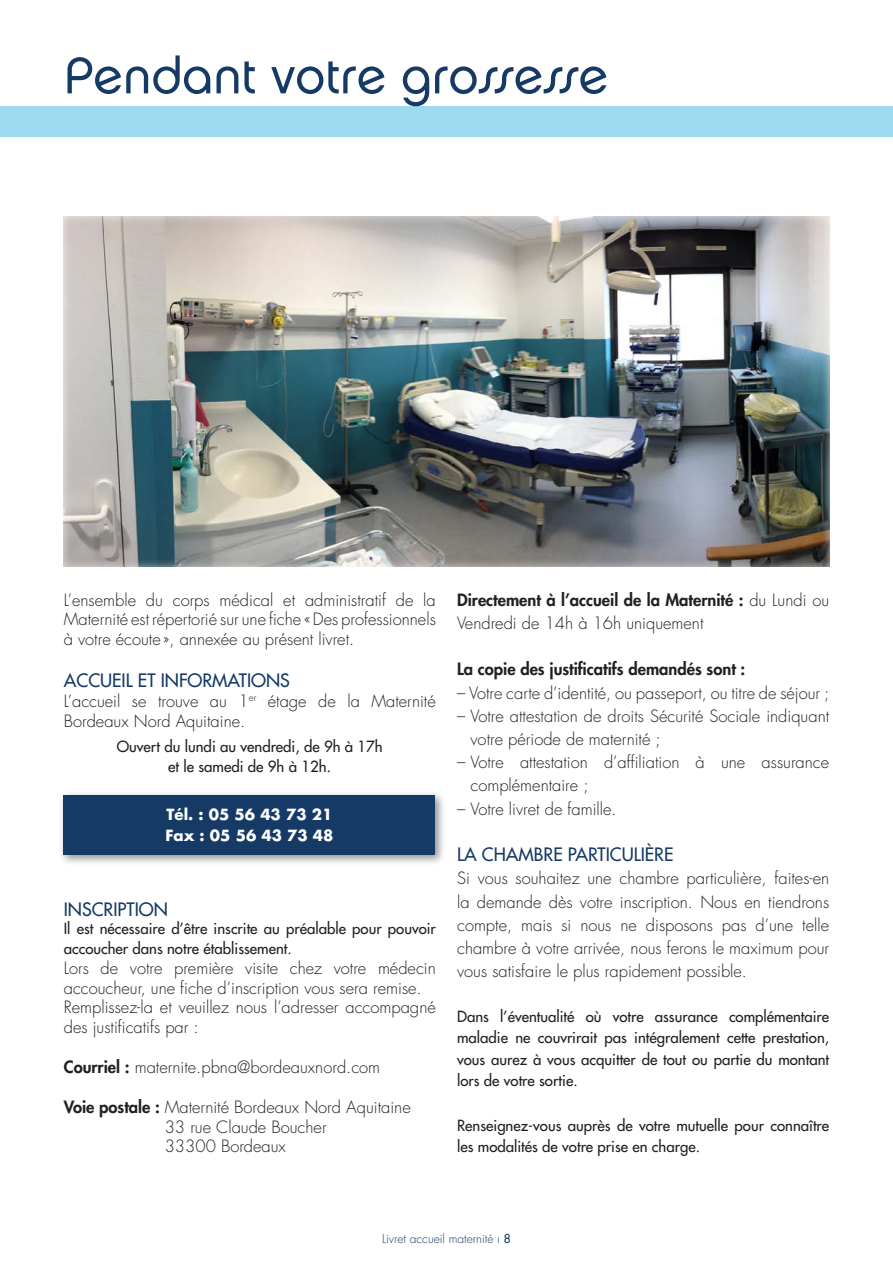
<style>
.page{position:relative;width:893px;height:1263px;background:#fff}
.page>*{position:absolute;margin:0;border:0;box-sizing:border-box;transform-origin:0 0}
.t1{font:51px "Chalet London Nineteen Seventy";letter-spacing:-.005em;color:#143a65}
.TITRE{font:500 18px "Futura Std";color:#143a65}
.TEXTE{font:500 18px "Futura Std";color:#143a65}
.TEXTE-2{font:300 16.5px/19.8px "Futura LT";color:#231f20}
.TEXTE-3{font:800 16.5px "Futura LT";color:#231f20}
.TEXTE-4{font:500 15px/21.5px "Futura Std";color:#231f20}
.TEXTE-5{font:700 15px "Futura LT";color:#fff}
.t2{font:300 12px "Futura LT";color:#143a65}
.s1{font-size:16.5px}
.s2{font-weight:800}
.s3{font-family:"Futura Std";font-weight:500}
</style>
<div class="page">
<div style="left:0;top:106px;width:893px;height:31px;background:#9edbf0"></div>
<div style="left:63px;top:215px;width:768px;height:352px;background:#fff;opacity:.75"></div>
<div style="left:59px;top:790px;width:387px;height:76px;background:#231f20;opacity:.5"></div>
<div style="left:64px;top:795px;width:371px;height:59px;background:#143a65"></div>
<p class="t1" style="left:64px;top:44px;width:546px">Pendant votre grossesse</p>
<p class="TEXTE-2" style="left:64px;top:590px;width:374px;text-align:justify">L’ensemble du corps médical et administratif de la Maternité est répertorié sur une fiche «Des professionnels à votre écoute», annexée au présent livret.</p>
<p class="TITRE" style="left:64px;top:669px;width:228px">ACCUEIL ET INFORMATIONS</p>
<p class="TEXTE-2" style="left:64px;top:691px;width:374px">L’accueil se trouve au 1<sup>er</sup> étage de la Maternité<br>Bordeaux Nord Aquitaine.</p>
<p class="TEXTE-4" style="left:117px;top:736px;width:267px">Ouvert du lundi au vendredi, de 9h à 17h</p>
<p class="TEXTE-4" style="left:168px;top:755px;width:165px">et le samedi de 9h à 12h<span class="s1">.</span></p>
<p class="TEXTE-5" style="left:167px;top:805px;width:167px">Tél. : 05 56 43 73 21</p>
<p class="TEXTE-5" style="left:165px;top:826px;width:170px">Fax : 05 56 43 73 48</p>
<p class="TITRE" style="left:64px;top:898px;width:106px">INSCRIPTION</p>
<p class="TEXTE-4" style="left:64px;top:918px;width:374px;line-height:19.8px">Il est nécessaire d’être inscrite au préalable pour pouvoir accoucher dans notre établissement.</p>
<p class="TEXTE-2" style="left:64px;top:958px;width:374px">Lors de votre première visite chez votre médecin accoucheur, une fiche d’inscription vous sera remise.</p>
<p class="TEXTE-2" style="left:64px;top:998px;width:374px">Remplissez-la et veuillez nous l’adresser accompagné des justificatifs par :</p>
<p class="TEXTE-2" style="left:64px;top:1057px;width:318px"><span class="s2">Courriel :</span> maternite.pbna@bordeauxnord.com</p>
<p class="TEXTE-2" style="left:165px;top:1097px;width:247px;text-indent:-101px"><span class="s2">Voie postale :</span> Maternité Bordeaux Nord Aquitaine<br>33 rue Claude Boucher<br>33300 Bordeaux</p>
<p class="TEXTE-2" style="left:457px;top:588px;width:374px;line-height:23.2px"><span class="s2">Directement à l’accueil de la Maternité :</span> du Lundi ou<br>Vendredi de 14h à 16h uniquement</p>
<p class="TEXTE-3" style="left:457px;top:658px;width:290px">La copie des justificatifs demandés sont :</p>
<p class="TEXTE-2" style="left:457px;top:683px;width:374px">– Votre carte d’identité, ou passeport, ou titre de séjour ;</p>
<p class="TEXTE-2" style="left:470px;top:705px;width:360px;line-height:23.2px;text-indent:-13px">– Votre attestation de droits Sécurité Sociale indiquant votre période de maternité ;</p>
<p class="TEXTE-2" style="left:470px;top:751px;width:360px;line-height:23.2px;text-indent:-13px">– Votre attestation d’affiliation à une assurance complémentaire ;</p>
<p class="TEXTE-2" style="left:457px;top:799px;width:161px">– Votre livret de famille.</p>
<p class="TEXTE" style="left:457px;top:843px;width:218px">LA CHAMBRE PARTICULIÈRE</p>
<p class="TEXTE-2" style="left:457px;top:867px;width:374px;line-height:23.2px;text-align:justify">Si vous souhaitez une chambre particulière, faites-en la demande dès votre inscription. Nous en tiendrons compte, mais si nous ne disposons pas d’une telle chambre à votre arrivée, nous ferons le maximum pour vous satisfaire le plus rapidement possible.</p>
<p class="TEXTE-4" style="left:457px;top:1006px;width:374px;text-align:justify">Dans l’éventualité où votre assurance complémentaire maladie ne couvrirait pas intégralement cette prestation, vous aurez à vous acquitter de tout ou partie du montant lors de votre sortie.</p>
<p class="TEXTE-4" style="left:457px;top:1115px;width:374px">Renseignez-vous auprès de votre mutuelle pour connaître les modalités de votre prise en charge.</p>
<p class="t2" style="left:382px;top:1231px;width:130px">Livret accueil maternité ı <span class="s3">8</span></p>
</div>
